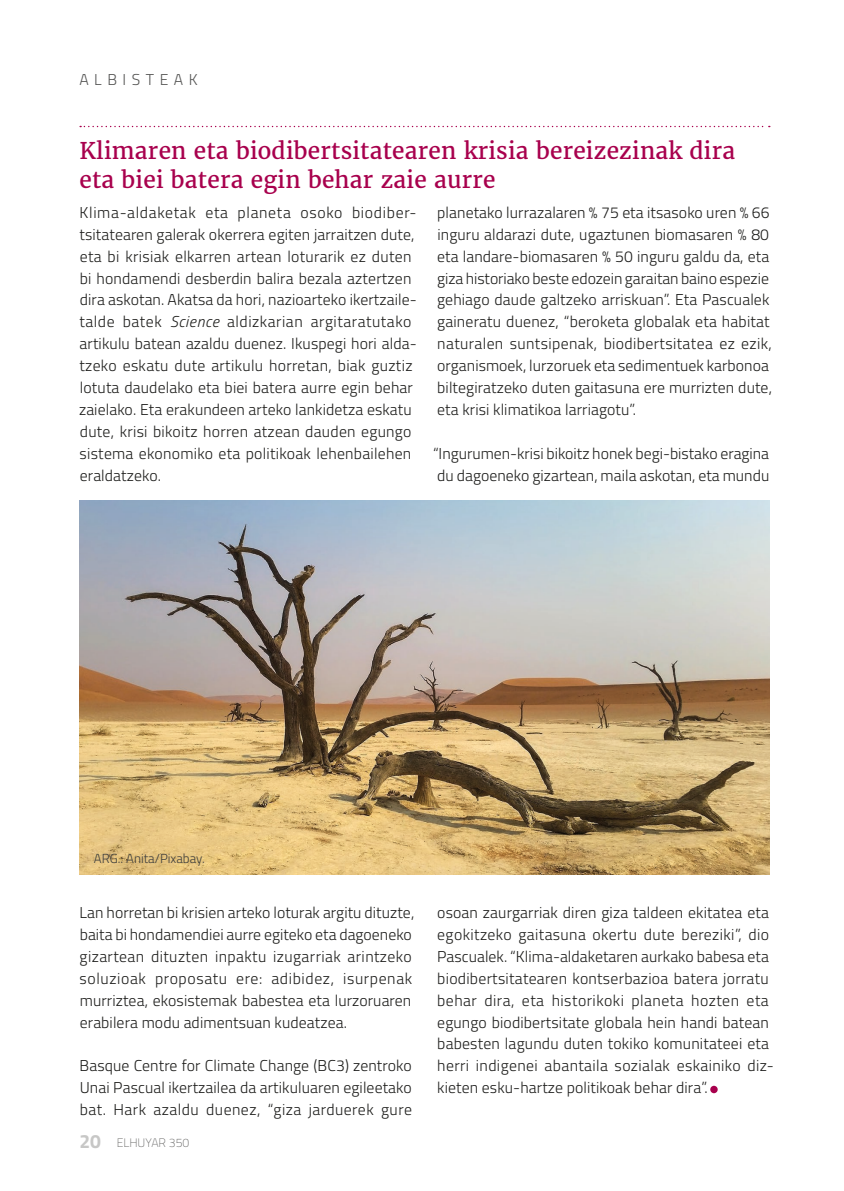
<style>
.page{position:relative;width:844px;height:1191px;background:#fff}
.page>*{position:absolute;margin:0;border:0;box-sizing:border-box;transform-origin:0 0}
.t1{font:22.75px/28.9px "Merriweather";letter-spacing:.01em;color:#a8004d}
.t2{font:300 15.75px/21.9px "Titillium";letter-spacing:.01em;color:#1d1d1b}
.t3{font:300 15.75px "Titillium";letter-spacing:.35em;color:#575756}
.t4{font:300 13.12px "Titillium";color:#3d3d3c}
.t5{font:100 12.25px "Titillium";color:#575756}
.s1{font-style:italic}
.s2{font-weight:700;font-size:19.25px;color:#c7c7c6}
</style>
<div class="page">
<img style="left:79px;top:501px;width:690px;height:373px">
<svg style="left:80px;top:126px;width:689px;height:1px"></svg>
<div style="left:710px;top:1085px;width:7px;height:8px;background:#a8004d;border-radius:50%"></div>
<p class="t3" style="left:79px;top:68px;width:120px">ALBISTEAK</p>
<h1 class="t1" style="left:79px;top:137px;width:657px">Klimaren eta biodibertsitatearen krisia bereizezinak dira eta biei batera egin behar zaie aurre</h1>
<p class="t2" style="left:79px;top:201px;width:339px">Klima-aldaketak eta planeta osoko biodiber&shy;tsitatearen galerak okerrera egiten jarraitzen dute, eta bi krisiak elkarren artean loturarik ez duten bi hondamendi desberdin balira bezala aztertzen dira askotan. Akatsa da hori, nazioarteko ikertzaile&shy;talde batek <span class="s1">Science</span> aldizkarian argitaratutako artikulu batean azaldu duenez. Ikuspegi hori alda&shy;tzeko eskatu dute artikulu horretan, biak guztiz lotuta daudelako eta biei batera aurre egin behar zaielako. Eta erakundeen arteko lankidetza eskatu dute, krisi bikoitz horren atzean dauden egungo sistema ekonomiko eta politikoak lehenbailehen eraldatzeko.</p>
<p class="t2" style="left:437px;top:201px;width:336px">planetako lurrazalaren % 75 eta itsasoko uren % 66 inguru aldarazi dute, ugaztunen biomasaren % 80 eta landare-biomasaren % 50 inguru galdu da, eta giza historiako beste edozein garaitan baino espezie gehiago daude galtzeko arriskuan”. Eta Pascualek gaineratu duenez, “beroketa globalak eta habitat naturalen suntsipenak, biodibertsitatea ez ezik, organismoek, lurzoruek eta sedimentuek karbonoa biltegiratzeko duten gaitasuna ere murrizten dute, eta krisi klimatikoa larriagotu”.</p>
<p class="t2" style="left:433px;top:441px;width:338px">“Ingurumen-krisi bikoitz honek begi-bistako eragina du dagoeneko gizartean, maila askotan, eta mundu</p>
<p class="t4" style="left:94px;top:849px;width:112px">ARG.: Anita/Pixabay.</p>
<p class="t2" style="left:79px;top:901px;width:336px">Lan horretan bi krisien arteko loturak argitu dituzte, baita bi hondamendiei aurre egiteko eta dagoeneko gizartean dituzten inpaktu izugarriak arintzeko soluzioak proposatu ere: adibidez, isurpenak murriztea, ekosistemak babestea eta lurzoruaren erabilera modu adimentsuan kudeatzea.</p>
<p class="t2" style="left:80px;top:1054px;width:334px;text-align:justify">Basque Centre for Climate Change (BC3) zentroko Unai Pascual ikertzailea da artikuluaren egileetako bat. Hark azaldu duenez, “giza jarduerek gure</p>
<p class="t5" style="left:79px;top:1133px;width:111px"><span class="s2">20</span> ELHUYAR 350</p>
<p class="t2" style="left:437px;top:901px;width:336px">osoan zaurgarriak diren giza taldeen ekitatea eta egokitzeko gaitasuna okertu dute bereziki”, dio Pascualek. “Klima-aldaketaren aurkako babesa eta biodibertsitatearen kontserbazioa batera jorratu behar dira, eta historikoki planeta hozten eta egungo biodibertsitate globala hein handi batean babesten lagundu duten tokiko komunitateei eta herri indigenei abantaila sozialak eskainiko diz&shy;kieten esku-hartze politikoak behar dira”.</p>
</div>
